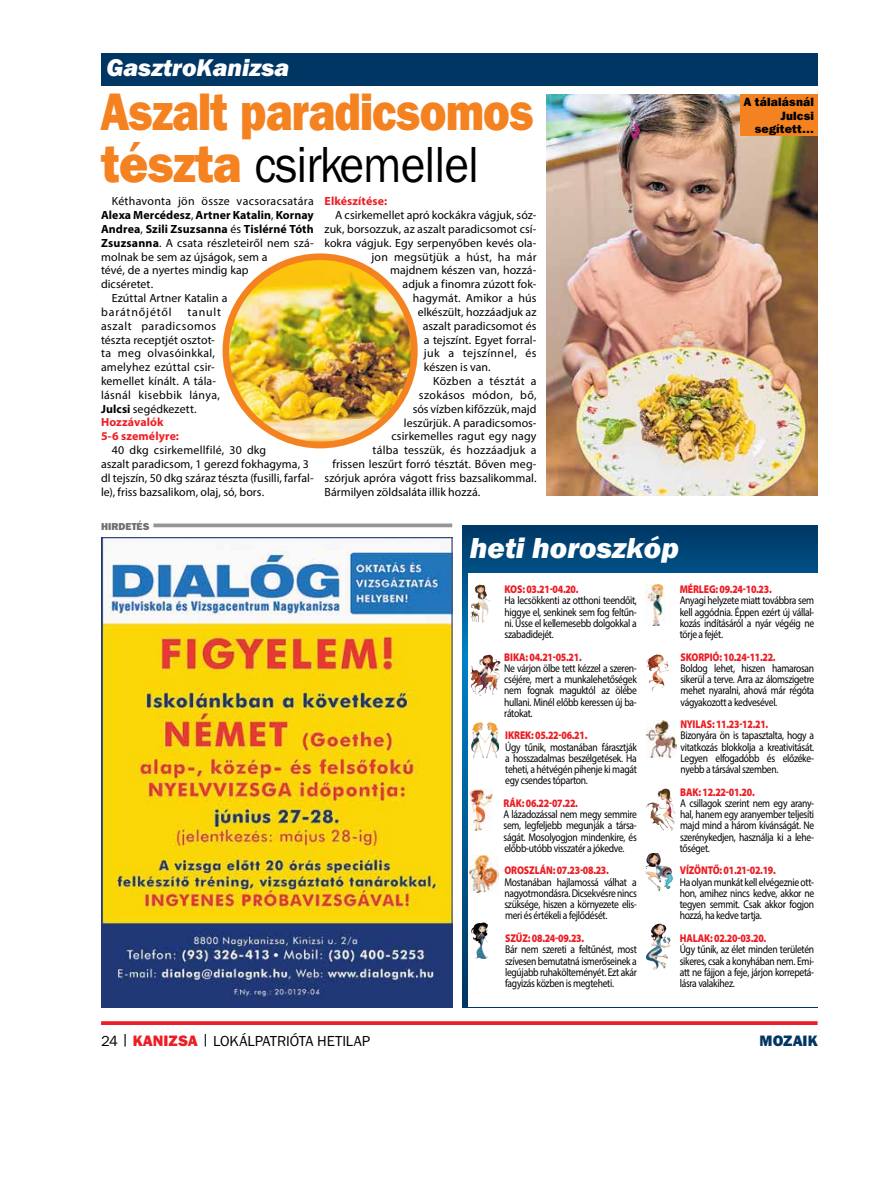
<style>
.page{position:relative;width:885px;height:1191px;background:#fff}
.page>*{position:absolute;margin:0;border:0;box-sizing:border-box;transform-origin:0 0}
.t1{font:52.5px "Franklin Gothic Hv PFL";letter-spacing:-.02em;color:#f58220;scale:.84 1}
.t2{font:52.5px "Franklin Gothic PFL";letter-spacing:-.02em;color:#000;scale:.9 1}
.t3{font:italic 30px "Franklin Gothic Hv PFL";color:#fff}
.t4{font:italic 25px "Franklin Gothic Hv PFL";color:#fff}
.t5{font:15px "Franklin Gothic PFL";letter-spacing:-.01em;color:#000}
.t6{font:15px "Franklin Gothic Hv PFL";color:#003663}
.t7{font:11.88px/13.9px "Myriad Pro";letter-spacing:.005em;color:#000}
.t8{font:700 11.88px "Myriad Pro";letter-spacing:.01em;color:#000}
.t9{font:11.88px "Myriad Pro";letter-spacing:.025em;color:#000}
.t10{font:11.88px/13.8px "Franklin Gothic Hv PFL";letter-spacing:.01em;color:#000;text-align:right}
.t11{font:11.88px "Myriad Pro";letter-spacing:.035em;color:#000}
.t12{font:11.88px "Myriad Pro";letter-spacing:.03em;color:#000}
.t13{font:11.88px "Myriad Pro";letter-spacing:.075em;color:#000}
.t14{font:700 11.88px "Myriad Pro";letter-spacing:.01em;color:#ed1d24}
.t15{font:11.25px/11.2px "Myriad Pro";letter-spacing:-.03em;color:#000;text-align:justify;scale:.85 1}
.t16{font:900 11.25px "Myriad Pro";letter-spacing:-.03em;color:#ed1d24;scale:.85 1}
.t17{font:900 11.25px "Myriad Pro";letter-spacing:-.01em;color:#ed1d24;scale:.85 1}
.t18{font:10px "Franklin Gothic Hv PFL";color:#6d6e71}
.s1{font-family:"Franklin Gothic Hv PFL";color:#f58220}
.s2{font-weight:400}
.s3{font-weight:700}
.s4{font-weight:700;color:#ed1d24}
.s5{font-family:"Franklin Gothic Hv PFL";color:#ed1d24}
</style>
<div class="page">
<svg style="left:101px;top:1021px;width:716px;height:4px;background:#ee2a31"></svg>
<svg style="left:462px;top:525px;width:355px;height:482px;background:#00477a"></svg>
<div style="left:468px;top:573px;width:349px;height:434px;background:#fff"></div>
<svg style="left:153px;top:523px;width:299px;height:4px"></svg>
<div style="left:101px;top:53px;width:716px;height:32px;background:#003663"></div>
<img style="left:646px;top:788px;width:20px;height:42px">
<img style="left:470px;top:655px;width:19px;height:40px">
<img style="left:646px;top:925px;width:21px;height:44px">
<img style="left:471px;top:723px;width:21px;height:35px">
<img style="left:645px;top:584px;width:18px;height:41px">
<img style="left:646px;top:720px;width:29px;height:37px">
<img style="left:469px;top:855px;width:29px;height:37px">
<img style="left:469px;top:789px;width:23px;height:41px">
<img style="left:646px;top:654px;width:11px;height:37px">
<img style="left:471px;top:922px;width:17px;height:37px">
<img style="left:645px;top:853px;width:22px;height:38px">
<img style="left:471px;top:585px;width:8px;height:37px">
<img style="left:226px;top:257px;width:188px;height:188px;border-radius:94px">
<div style="left:222px;top:253px;width:195px;height:195px;border:7px solid #f58220;border-radius:50%"></div>
<img style="left:101px;top:537px;width:351px;height:470px">
<img style="left:546px;top:95px;width:271px;height:400px">
<div style="left:739px;top:95px;width:78px;height:41px;background:#f58220"></div>
<h3 class="t4" style="left:106px;top:53px;width:184px">GasztroKanizsa</h3>
<h1 class="t1" style="left:101px;top:78px;width:516px">Aszalt paradicsomos</h1>
<h1 class="t2" style="left:101px;top:135px;width:421px"><span class="s1">tészta</span> csirkemellel</h1>
<p class="t9" style="left:112px;top:194px;width:203px">Kéthavonta jön össze vacsoracsatára</p>
<p class="t8" style="left:101px;top:207px;width:214px">Alexa Mercédesz<span class="s2">,</span> Artner Katalin<span class="s2">,</span> Kornay</p>
<p class="t8" style="left:101px;top:221px;width:214px">Andrea<span class="s2">,</span> Szili Zsuzsanna <span class="s2">és</span> Tislérné Tóth</p>
<p class="t7" style="left:101px;top:236px;width:214px"><span class="s3">Zsuzsanna</span>. A csata részleteiről nem szá-</p>
<p class="t7" style="left:101px;top:249px;width:168px">molnak be sem az újságok, sem a</p>
<p class="t7" style="left:101px;top:263px;width:149px">tévé, de a nyertes mindig kap</p>
<p class="t7" style="left:101px;top:277px;width:53px">dicséretet.</p>
<p class="t7" style="left:112px;top:291px;width:117px">Ezúttal Artner Katalin a</p>
<p class="t13" style="left:101px;top:304px;width:72px">barátnőjétől</p>
<p class="t7" style="left:101px;top:305px;width:121px;text-indent:86px">tanult aszalt paradicsomos tészta receptjét osztot&shy;ta meg olvasóinkkal, amelyhez ezúttal csir&shy;kemellet kínált. A tála&shy;lásnál kisebbik lánya,<br><span class="s3">Julcsi</span> segédkezett.<br><span class="s4">Hozzávalók<br>5-6 személyre:</span></p>
<p class="t7" style="left:101px;top:443px;width:214px;text-indent:11px">40 dkg csirkemellfilé, 30 dkg<br>aszalt paradicsom, 1 gerezd fokhagyma, 3 dl tejszín, 50 dkg száraz tészta (fusilli, farfal&shy;le), friss bazsalikom, olaj, só, bors.</p>
<p class="t18" style="left:101px;top:520px;width:50px">HIRDETÉS</p>
<p class="t14" style="left:324px;top:193px;width:64px">Elkészítése:</p>
<p class="t7" style="left:335px;top:208px;width:203px">A csirkemellet apró kockákra vágjuk, sóz-</p>
<p class="t7" style="left:324px;top:222px;width:213px">zuk, borsozzuk, az aszalt paradicsomot csí-</p>
<p class="t7" style="left:324px;top:236px;width:213px">kokra vágjuk. Egy serpenyőben kevés ola-</p>
<p class="t7" style="left:371px;top:249px;width:167px">jon megsütjük a húst, ha már</p>
<p class="t7" style="left:390px;top:263px;width:148px">majdnem készen van, hozzá-</p>
<p class="t7" style="left:402px;top:277px;width:135px">adjuk a finomra zúzott fok-</p>
<p class="t7" style="left:412px;top:291px;width:125px">hagymát. Amikor a hús</p>
<p class="t7" style="left:417px;top:305px;width:120px">elkészült, hozzáadjuk az</p>
<p class="t7" style="left:422px;top:319px;width:115px">aszalt paradicsomot és</p>
<p class="t7" style="left:423px;top:332px;width:114px">a tejszínt. Egyet forral-</p>
<p class="t11" style="left:423px;top:346px;width:114px">juk a tejszínnel, és</p>
<p class="t7" style="left:423px;top:360px;width:68px">készen is van.</p>
<p class="t9" style="left:433px;top:374px;width:105px">Közben a tésztát a</p>
<p class="t12" style="left:418px;top:387px;width:119px">szokásos módon, bő,</p>
<p class="t7" style="left:412px;top:401px;width:125px">sós vízben kifőzzük, majd</p>
<p class="t7" style="left:403px;top:415px;width:134px">leszűrjük. A paradicsomos-</p>
<p class="t7" style="left:391px;top:429px;width:146px">csirkemelles ragut egy nagy</p>
<p class="t7" style="left:372px;top:443px;width:165px">tálba tesszük, és hozzáadjuk a</p>
<p class="t7" style="left:332px;top:457px;width:205px">frissen leszűrt forró tésztát. Bőven meg-</p>
<p class="t7" style="left:324px;top:471px;width:213px">szórjuk apróra vágott friss bazsalikommal.</p>
<p class="t7" style="left:324px;top:484px;width:157px">Bármilyen zöldsaláta illik hozzá.</p>
<p class="t10" style="left:743px;top:94px;width:72px">A tálalásnál<br>Julcsi segített…</p>
<h2 class="t3" style="left:469px;top:531px;width:210px">heti horoszkóp</h2>
<p class="t16" style="left:504px;top:583px;width:88px">KOS: 03.21-04.20.</p>
<p class="t15" style="left:504px;top:595px;width:157px">Ha lecsökkenti az otthoni teendőit, higgye el, senkinek sem fog feltűn&shy;ni. Üsse el kellemesebb dolgokkal a szabadidejét.</p>
<p class="t16" style="left:504px;top:650px;width:93px">BIKA: 04.21-05.21.</p>
<p class="t15" style="left:504px;top:662px;width:157px">Ne várjon ölbe tett kézzel a szeren&shy;cséjére, mert a munkalehetőségek nem fognak maguktól az ölébe hullani. Minél előbb keressen új ba&shy;rátokat.</p>
<p class="t16" style="left:505px;top:729px;width:98px">IKREK: 05.22-06.21.</p>
<p class="t15" style="left:505px;top:741px;width:156px">Úgy tűnik, mostanában fárasztják a hosszadalmas beszélgetések. Ha teheti, a hétvégén pihenje ki magát egy csendes tóparton.</p>
<p class="t16" style="left:503px;top:796px;width:89px">RÁK: 06.22-07.22.</p>
<p class="t15" style="left:503px;top:808px;width:158px">A lázadozással nem megy semmire sem, legfeljebb megunják a társa&shy;ságát. Mosolyogjon mindenkire, és előbb-utóbb visszatér a jókedve.</p>
<p class="t16" style="left:504px;top:864px;width:124px">OROSZLÁN: 07.23-08.23.</p>
<p class="t15" style="left:504px;top:876px;width:157px">Mostanában hajlamossá válhat a nagyotmondásra. Dicsekvésre nincs szüksége, hiszen a környezete elis&shy;meri és értékeli a fejlődését.</p>
<p class="t16" style="left:505px;top:931px;width:94px">SZŰZ: 08.24-09.23.</p>
<p class="t15" style="left:505px;top:943px;width:156px">Bár nem szereti a feltűnést, most szívesen bemutatná ismerőseinek a legújabb ruhakölteményét. Ezt akár fagyizás közben is megteheti.</p>
<p class="t17" style="left:679px;top:583px;width:110px">MÉRLEG: 09.24-10.23.</p>
<p class="t15" style="left:679px;top:595px;width:160px">Anyagi helyzete miatt továbbra sem kell aggódnia. Éppen ezért új vállal&shy;kozás indításáról a nyár végéig ne törje a fejét.</p>
<p class="t16" style="left:680px;top:650px;width:113px">SKORPIÓ: 10.24-11.22.</p>
<p class="t15" style="left:680px;top:662px;width:159px">Boldog lehet, hiszen hamarosan sikerül a terve. Arra az álomszigetre mehet nyaralni, ahová már régóta vágyakozott a kedvesével.</p>
<p class="t16" style="left:680px;top:718px;width:105px">NYILAS: 11.23-12.21.</p>
<p class="t15" style="left:680px;top:730px;width:159px">Bizonyára ön is tapasztalta, hogy a vitatkozás blokkolja a kreativitását.<br>Legyen elfogadóbb és előzéke&shy;nyebb a társával szemben.</p>
<p class="t16" style="left:680px;top:785px;width:89px">BAK: 12.22-01.20.</p>
<p class="t15" style="left:679px;top:797px;width:160px">A csillagok szerint nem egy arany&shy;hal, hanem egy aranyember teljesíti majd mind a három kívánságát. Ne szerénykedjen, használja ki a lehe&shy;tőséget.</p>
<p class="t16" style="left:679px;top:864px;width:114px">VÍZÖNTŐ: 01.21-02.19.</p>
<p class="t15" style="left:679px;top:876px;width:160px">Ha olyan munkát kell elvégeznie ott&shy;hon, amihez nincs kedve, akkor ne tegyen semmit. Csak akkor fogjon hozzá, ha kedve tartja.</p>
<p class="t16" style="left:679px;top:931px;width:103px">HALAK: 02.20-03.20.</p>
<p class="t15" style="left:679px;top:943px;width:160px">Úgy tűnik, az élet minden területén sikeres, csak a konyhában nem. Emi&shy;att ne fájjon a feje, járjon korrepetá&shy;lásra valakihez.</p>
<h3 class="t5" style="left:101px;top:1032px;width:270px">24 | <span class="s5">KANIZSA</span> | LOKÁLPATRIÓTA HETILAP</h3>
<h3 class="t6" style="left:759px;top:1030px;width:34px">Mozaik</h3>
</div>
